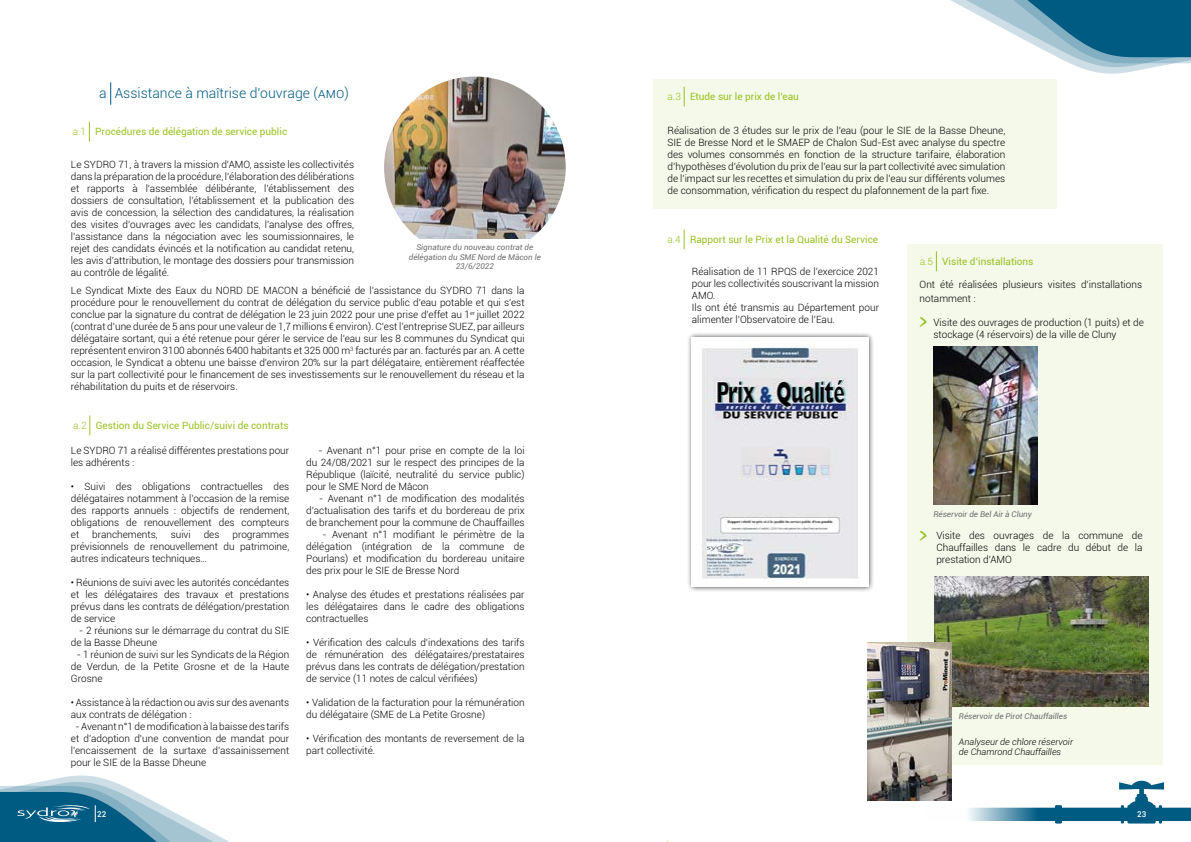
<style>
.page{position:relative;width:1191px;height:842px;background:#fff}
.page>*{position:absolute;margin:0;border:0;box-sizing:border-box;transform-origin:0 0}
.t1{font:300 14px "Roboto";color:#005b83}
.t2{font:300 10px/12px "Roboto";color:#000;text-align:justify}
.t3{font:10px "Roboto";color:#98c222}
.t4{font:300 10px "Roboto";color:#98c222}
.t5{font:italic 300 9px/10px "Roboto";color:#000}
.t6{font:italic 8px/9.6px "Roboto";color:#706f6f;text-align:center}
.t7{font:500 8px "Roboto";color:#fff}
.s1{font-weight:300}
</style>
<div class="page">
<svg style="left:951px;top:0;width:240px;height:74px"></svg>
<svg style="left:951px;top:781px;width:240px;height:42px"></svg>
<svg style="left:0;top:775px;width:229px;height:67px"></svg>
<img style="left:384px;top:77px;width:181px;height:181px;border-radius:91px">
<div style="left:387px;top:240px;width:176px;height:47px;background:#fff"></div>
<svg style="left:110px;top:82px;width:1px;height:23px"></svg>
<svg style="left:89px;top:122px;width:1px;height:20px"></svg>
<svg style="left:90px;top:416px;width:1px;height:19px"></svg>
<div style="left:907px;top:244px;width:255px;height:521px;background:#f4f9e9"></div>
<div style="left:653px;top:79px;width:403px;height:130px;background:#f4f9e9"></div>
<svg style="left:684px;top:230px;width:1px;height:19px"></svg>
<svg style="left:684px;top:87px;width:1px;height:19px"></svg>
<svg style="left:919px;top:317px;width:7px;height:10px"></svg>
<svg style="left:919px;top:531px;width:7px;height:10px"></svg>
<svg style="left:936px;top:251px;width:1px;height:20px"></svg>
<div style="left:686px;top:331px;width:188px;height:261px;background:#000;opacity:.75"></div>
<img style="left:692px;top:337px;width:176px;height:250px">
<img style="left:933px;top:346px;width:104px;height:159px">
<img style="left:934px;top:576px;width:214px;height:130px">
<img style="left:867px;top:643px;width:84px;height:158px">
<p class="t4" style="left:73px;top:125px;width:15px">a.1</p>
<h1 class="t1" style="left:99px;top:84px;width:251px">a Assistance à maîtrise d’ouvrage (AMO)</h1>
<p class="t3" style="left:95px;top:125px;width:193px">Procédures de délégation de service public</p>
<p class="t2" style="left:71px;top:158px;width:285px">Le SYDRO 71, à travers la mission d’AMO, assiste les collectivités dans la préparation de la procédure, l’élaboration des délibérations et rapports à l’assemblée délibérante, l’établissement des dossiers de consultation, l’établissement et la publication des avis de concession, la sélection des candidatures, la réalisation des visites d’ouvrages avec les candidats, l’analyse des offres, l’assistance dans la négociation avec les soumissionnaires, le rejet des candidats évincés et la notification au candidat retenu, les avis d’attribution, le montage des dossiers pour transmission au contrôle de légalité.</p>
<p class="t2" style="left:71px;top:284px;width:455px">Le Syndicat Mixte des Eaux du NORD DE MACON a bénéficié de l’assistance du SYDRO 71 dans la procédure pour le renouvellement du contrat de délégation du service public d’eau potable et qui s’est conclue par la signature du contrat de délégation le 23 juin 2022 pour une prise d’effet au 1<sup>er</sup> juillet 2022 (contrat d’une durée de 5 ans pour une valeur de 1,7 millions € environ). C’est l’entreprise SUEZ, par ailleurs délégataire sortant, qui a été retenue pour gérer le service de l’eau sur les 8 communes du Syndicat qui représentent environ 3100 abonnés 6400 habitants et 325 000 m<sup>3</sup> facturés par an. facturés par an. A cette occasion, le Syndicat a obtenu une baisse d’environ 20% sur la part délégataire, entièrement réaffectée sur la part collectivité pour le financement de ses investissements sur le renouvellement du réseau et la réhabilitation du puits et de réservoirs.</p>
<p class="t6" style="left:409px;top:242px;width:133px">Signature du nouveau contrat de délégation du SME Nord de Mâcon le<br>23/6/2022</p>
<p class="t4" style="left:73px;top:419px;width:15px">a.2</p>
<p class="t3" style="left:96px;top:419px;width:194px">Gestion du Service Public/suivi de contrats</p>
<p class="t2" style="left:71px;top:444px;width:220px">Le SYDRO 71 a réalisé différentes prestations pour les adhérents :</p>
<p class="t2" style="left:71px;top:480px;width:220px">• Suivi des obligations contractuelles des délégataires notamment à l’occasion de la remise des rapports annuels : objectifs de rendement, obligations de renouvellement des compteurs et</p>
<p class="t2" style="left:92px;top:528px;width:67px">branchements,</p>
<p class="t2" style="left:171px;top:528px;width:22px">suivi</p>
<p class="t2" style="left:204px;top:528px;width:17px">des</p>
<p class="t2" style="left:71px;top:528px;width:220px;text-indent:162px">programmes prévisionnels de renouvellement du patrimoine, autres indicateurs techniques…</p>
<p class="t2" style="left:71px;top:576px;width:220px">• Réunions de suivi avec les autorités concédantes et les délégataires des travaux et prestations prévus dans les contrats de délégation/prestation de service</p>
<p class="t2" style="left:71px;top:624px;width:220px;text-indent:8px">- 2 réunions sur le démarrage du contrat du SIE de la Basse Dheune</p>
<p class="t2" style="left:71px;top:648px;width:220px;text-indent:6px">- 1 réunion de suivi sur les Syndicats de la Région de Verdun, de la Petite Grosne et de la Haute Grosne</p>
<p class="t2" style="left:71px;top:696px;width:220px">• Assistance à la rédaction ou avis sur des avenants aux contrats de délégation :</p>
<p class="t2" style="left:71px;top:720px;width:220px;text-indent:5px">- Avenant n°1 de modification à la baisse des tarifs et d’adoption d’une convention de mandat pour l’encaissement de la surtaxe d’assainissement pour le SIE de la Basse Dheune</p>
<p class="t2" style="left:306px;top:444px;width:220px;text-indent:12px">- Avenant n°1 pour prise en compte de la loi du 24/08/2021 sur le respect des principes de la République (laïcité, neutralité du service public) pour le SME Nord de Mâcon</p>
<p class="t2" style="left:306px;top:492px;width:220px;text-indent:13px">- Avenant n°1 de modification des modalités d’actualisation des tarifs et du bordereau de prix de branchement pour la commune de Chauffailles</p>
<p class="t2" style="left:306px;top:528px;width:220px;text-indent:16px">- Avenant n°1 modifiant le périmètre de la délégation (intégration de la commune de Pourlans) et modification du bordereau unitaire des prix pour le SIE de Bresse Nord</p>
<p class="t2" style="left:306px;top:588px;width:220px">• Analyse des études et prestations réalisées par les délégataires dans le cadre des obligations contractuelles</p>
<p class="t2" style="left:306px;top:636px;width:220px">• Vérification des calculs d’indexations des tarifs de rémunération des délégataires/prestataires prévus dans les contrats de délégation/prestation de service (11 notes de calcul vérifiées)</p>
<p class="t2" style="left:306px;top:696px;width:220px">• Validation de la facturation pour la rémunération du délégataire (SME de La Petite Grosne)</p>
<p class="t2" style="left:306px;top:732px;width:220px">• Vérification des montants de reversement de la part collectivité.</p>
<p class="t3" style="left:667px;top:90px;width:133px"><span class="s1">a.3</span> Etude sur le prix de l’eau</p>
<p class="t2" style="left:667px;top:124px;width:339px">Réalisation de 3 études sur le prix de l’eau (pour le SIE de la Basse Dheune, SIE de Bresse Nord et le SMAEP de Chalon Sud-Est avec analyse du spectre des volumes consommés en fonction de la structure tarifaire, élaboration d’hypothèses d’évolution du prix de l’eau sur la part collectivité avec simulation de l’impact sur les recettes et simulation du prix de l’eau sur différents volumes de consommation, vérification du respect du plafonnement de la part fixe.</p>
<p class="t3" style="left:667px;top:233px;width:212px"><span class="s1">a.4</span> Rapport sur le Prix et la Qualité du Service</p>
<p class="t2" style="left:692px;top:266px;width:189px;text-align:left">Réalisation de 11 RPQS de l’exercice 2021 pour les collectivités souscrivant la mission AMO.<br>Ils ont été transmis au Département pour alimenter l’Observatoire de l’Eau.</p>
<p class="t3" style="left:919px;top:254px;width:115px"><span class="s1">a.5</span> Visite d’installations</p>
<p class="t2" style="left:919px;top:277px;width:224px;line-height:14px">Ont été réalisées plusieurs visites d’installations notamment :</p>
<p class="t2" style="left:933px;top:316px;width:212px">Visite des ouvrages de production (1 puits) et de stockage (4 réservoirs) de la ville de Cluny</p>
<p class="t6" style="left:933px;top:509px;width:100px">Réservoir de Bel Air à Cluny</p>
<p class="t2" style="left:936px;top:529px;width:208px">Visite des ouvrages de la commune de Chauffailles dans le cadre du début de la prestation d’AMO</p>
<p class="t6" style="left:959px;top:711px;width:110px">Réservoir de Pirot Chauffailles</p>
<p class="t5" style="left:959px;top:736px;width:116px">Analyseur de chlore réservoir de Chamrond Chauffailles</p>
<p class="t7" style="left:97px;top:808px;width:11px">22</p>
<p class="t7" style="left:1137px;top:809px;width:11px">23</p>
</div>
